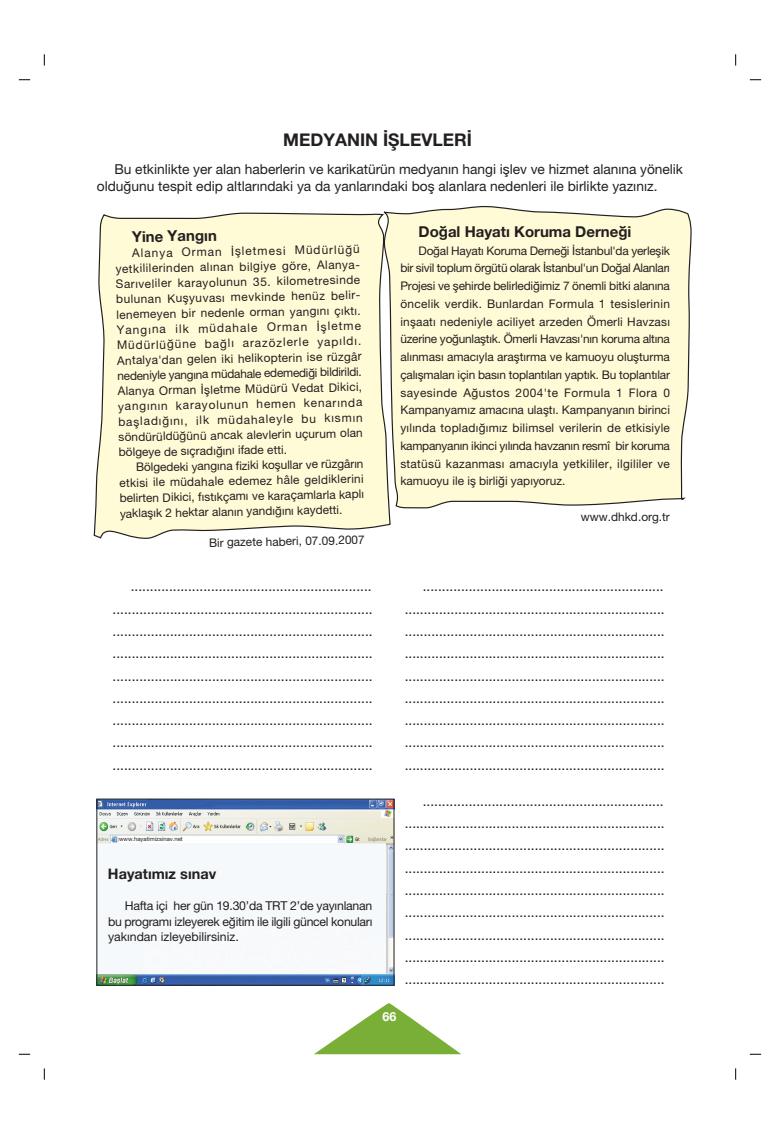
<style>
.page{position:relative;width:780px;height:1134px;background:#fff}
.page>*{position:absolute;margin:0;border:0;box-sizing:border-box;transform-origin:0 0}
.t1{font:17.5px "Helvetica T Bold";color:#231f20}
.t2{font:15px "Helvetica T Bold";color:#231f20}
.t3{font:14.5px "Helvetica T Bold";color:#231f20}
.t4{font:13.75px/22.4px "Helvetica T";color:#231f20;text-align:justify}
.t5{font:12.5px "Helvetica T Bold";color:#fff}
.t6{font:12.25px/15.6px "Helvetica T";letter-spacing:-.01em;color:#231f20;text-align:justify}
.t7{font:11.88px/15.2px "Helvetica T";color:#231f20;text-align:justify}
.t8{font:5.88px "Helvetica T";color:#231f20}
</style>
<div class="page">
<svg style="left:44px;top:1068px;width:1px;height:12px"></svg>
<svg style="left:44px;top:54px;width:1px;height:12px"></svg>
<svg style="left:735px;top:54px;width:1px;height:12px"></svg>
<svg style="left:749px;top:1054px;width:12px;height:1px"></svg>
<svg style="left:735px;top:1068px;width:1px;height:12px"></svg>
<svg style="left:314px;top:1003px;width:147px;height:51px"></svg>
<svg style="left:384px;top:206px;width:308px;height:303px;background:#fbf8d5"></svg>
<svg style="left:93px;top:212px;width:298px;height:327px;background:#fbf7d6"></svg>
<img style="left:98px;top:801px;width:294px;height:182px">
<div style="left:119px;top:836px;width:64px;height:6px;background:#fff"></div>
<p class="t1" style="left:283px;top:134px;width:190px">MEDYANIN ‹fiLEVLER‹</p>
<p class="t4" style="left:97px;top:162px;width:587px;line-height:17.5px;text-indent:18px">Bu etkinlikte yer alan haberlerin ve karikatürün medyan›n hangi ifllev ve hizmet alan›na yönelik oldu¤unu tespit edip altlar›ndaki ya da yanlar›ndaki bofl alanlara nedenleri ile birlikte yaz›n›z.</p>
<p class="t2" style="left:132px;top:231px;width:86px;rotate:-1deg">Yine Yang›n</p>
<p class="t7" style="left:115px;top:247px;width:247px;text-indent:17px;rotate:-1deg">Alanya Orman ‹fl letmesi Müdürlü¤ü yetkililerinden al›nan bilgiye göre, Alanya-Sar›veliler karayolunun 35. kilometresinde bulunan Kufl yuvas› mevkinde henüz belir&shy;lenemeyen bir nedenle orman yang›n› ç›kt›.<br>Yang›na ilk müdahale Orman ‹fl letme Müdürlü¤üne ba¤l› arazözlerle yap›ld›.<br>Antalya'dan gelen iki helikopterin ise rüzgâr nedeniyle yang›na müdahale edemedi¤i bildirildi.<br>Alanya Orman ‹fl letme Müdürü Vedat Dikici, yang›n›n karayolunun hemen kenar›nda bafl lad›¤›n›, ilk müdahaleyle bu k›sm›n söndürüldü¤ünü ancak alevlerin uçurum olan bölgeye de s›çrad›¤›n› ifade etti.</p>
<p class="t7" style="left:119px;top:461px;width:246px;text-indent:17px;rotate:-1deg">Bölgedeki yangına fiziki kofl ullar ve rüzgârın etkisi ile müdahale edemez hâle geldiklerini belirten Dikici, f›st›kçam› ve karaçamlarla kaplı yaklafl ›k 2 hektar alan›n yand›¤›n› kaydetti.</p>
<p class="t7" style="left:209px;top:536px;width:157px;rotate:-1deg">Bir gazete haberi, 07.09.2007</p>
<p class="t2" style="left:418px;top:226px;width:214px">Do¤al Hayat› Koruma Derne¤i</p>
<p class="t7" style="left:400px;top:243px;width:271px;line-height:17.8px;text-indent:18px">Do¤al Hayatı Koruma Derne¤i ‹stanbul'da yerleflik bir sivil toplum örgütü olarak ‹stanbul'un Do¤al Alanlar› Projesi ve flehirde belirledi¤imiz 7 önemli bitki alan›na öncelik verdik. Bunlardan Formula 1 tesislerinin inflaat› nedeniyle aciliyet arzeden Ömerli Havzas› üzerine yo¤unlaflt›k. Ömerli Havzas›'n›n koruma alt›na al›nmas› amac›yla araflt›rma ve kamuoyu oluflturma çal›flmalar› için bas›n toplant›lar› yapt›k. Bu toplant›lar sayesinde A¤ustos 2004'te Formula 1 Flora 0<br>Kampanyam›z amac›na ulaflt›. Kampanyan›n birinci y›l›nda toplad›¤›m›z bilimsel verilerin de etkisiyle kampanyan›n ikinci y›l›nda havzan›n resmî bir koruma statüsü kazanmas› amac›yla yetkililer, ilgililer ve kamuoyu ile ifl birli¤i yap›yoruz.</p>
<p class="t7" style="left:581px;top:510px;width:91px">www.dhkd.org.tr</p>
<p class="t4" style="left:113px;top:577px;width:261px;text-indent:18px">............................................................... .................................................................... .................................................................... .................................................................... .................................................................... .................................................................... .................................................................... .................................................................... ....................................................................</p>
<p class="t8" style="left:119px;top:837px;width:65px">www.hayatimizsinav.net</p>
<p class="t3" style="left:108px;top:868px;width:110px">Hayat›m›z s›nav</p>
<p class="t6" style="left:108px;top:899px;width:266px;text-indent:17px">Hafta içi her gün 19.30’da TRT 2’de yay›nlanan bu program› izleyerek e¤itim ile ilgili güncel konular› yak›ndan izleyebilirsiniz.</p>
<p class="t4" style="left:404px;top:577px;width:261px;text-indent:18px">............................................................... .................................................................... .................................................................... .................................................................... .................................................................... .................................................................... .................................................................... .................................................................... ....................................................................</p>
<p class="t4" style="left:404px;top:791px;width:261px;text-indent:18px">............................................................... .................................................................... .................................................................... .................................................................... .................................................................... .................................................................... .................................................................... .................................................................... ....................................................................</p>
<p class="t5" style="left:382px;top:1012px;width:15px">66</p>
</div>
